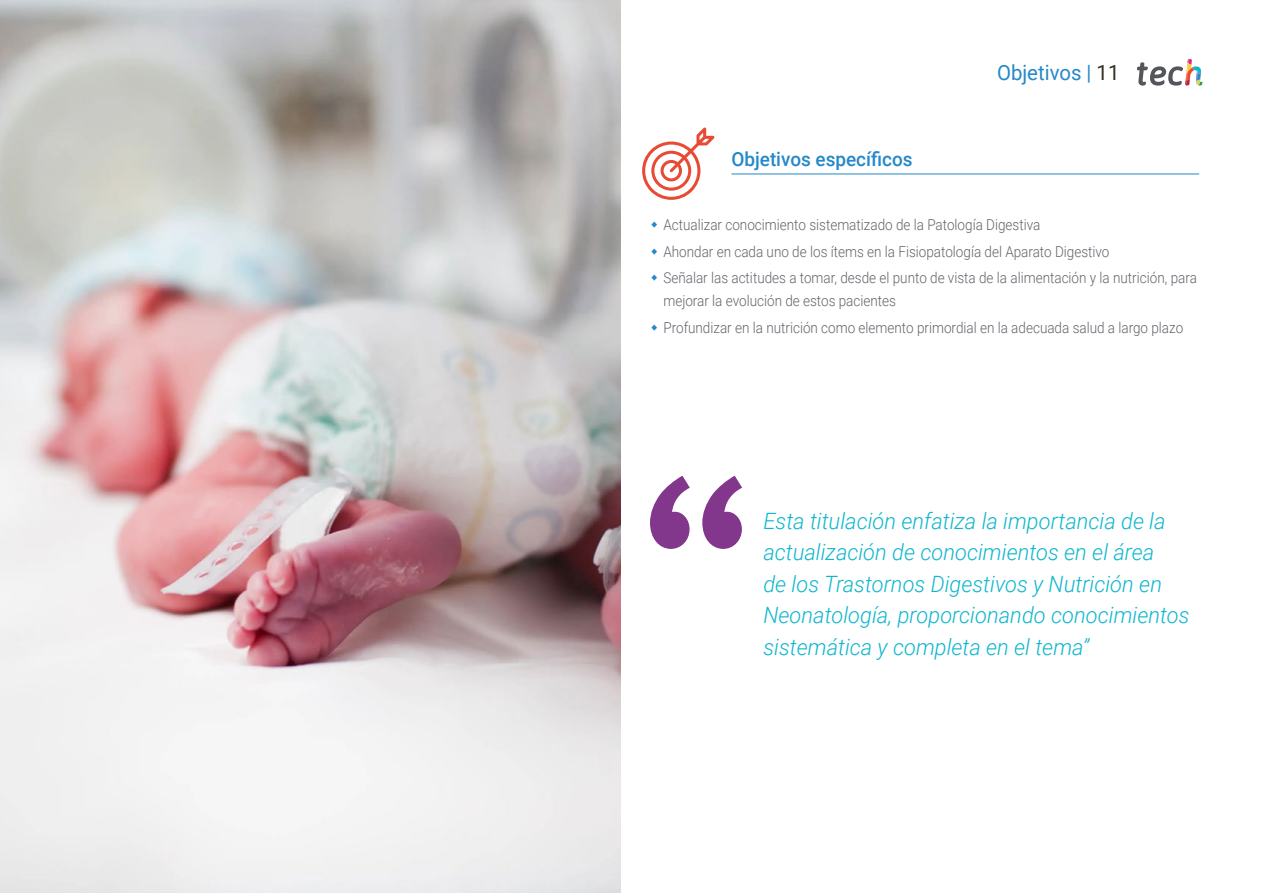
<style>
.page{position:relative;width:1263px;height:893px;background:#fff}
.page>*{position:absolute;margin:0;border:0;box-sizing:border-box;transform-origin:0 0}
.t1{font:italic 300 22.5px/31.5px "Roboto";color:#0fb6cf}
.t2{font:21px "Roboto";color:#2488c9}
.t3{font:500 19.5px "Roboto";color:#2488c9}
.t4{font:300 15px/26.7px "Roboto";color:#61646a;scale:.9 1}
.s1{color:#312e20}
</style>
<div class="page">
<img style="left:0;top:0;width:621px;height:893px">
<svg style="left:1137px;top:59px;width:65px;height:27px"></svg>
<svg style="left:650px;top:476px;width:92px;height:73px"></svg>
<svg style="left:642px;top:127px;width:72px;height:73px"></svg>
<hr style="left:731px;top:174px;width:468px;height:1px;background:#2488c9">
<h3 class="t3" style="left:731px;top:145px;width:183px">Objetivos específicos</h3>
<h2 class="t2" style="left:997px;top:57px;width:124px">Objetivos | <span class="s1">11</span></h2>
<p class="t4" style="left:663px;top:211px;width:594px">Actualizar conocimiento sistematizado de la Patología Digestiva<br>Ahondar en cada uno de los ítems en la Fisiopatología del Aparato Digestivo<br>Señalar las actitudes a tomar, desde el punto de vista de la alimentación y la nutrición, para</p>
<p class="t4" style="left:663px;top:287px;width:579px">mejorar la evolución de estos pacientes<br>Profundizar en la nutrición como elemento primordial en la adecuada salud a largo plazo</p>
<h1 class="t1" style="left:763px;top:504px;width:428px">Esta titulación enfatiza la importancia de la actualización de conocimientos en el área<br>de los Trastornos Digestivos y Nutrición en Neonatología, proporcionando conocimientos sistemática y completa en el tema”</h1>
</div>
